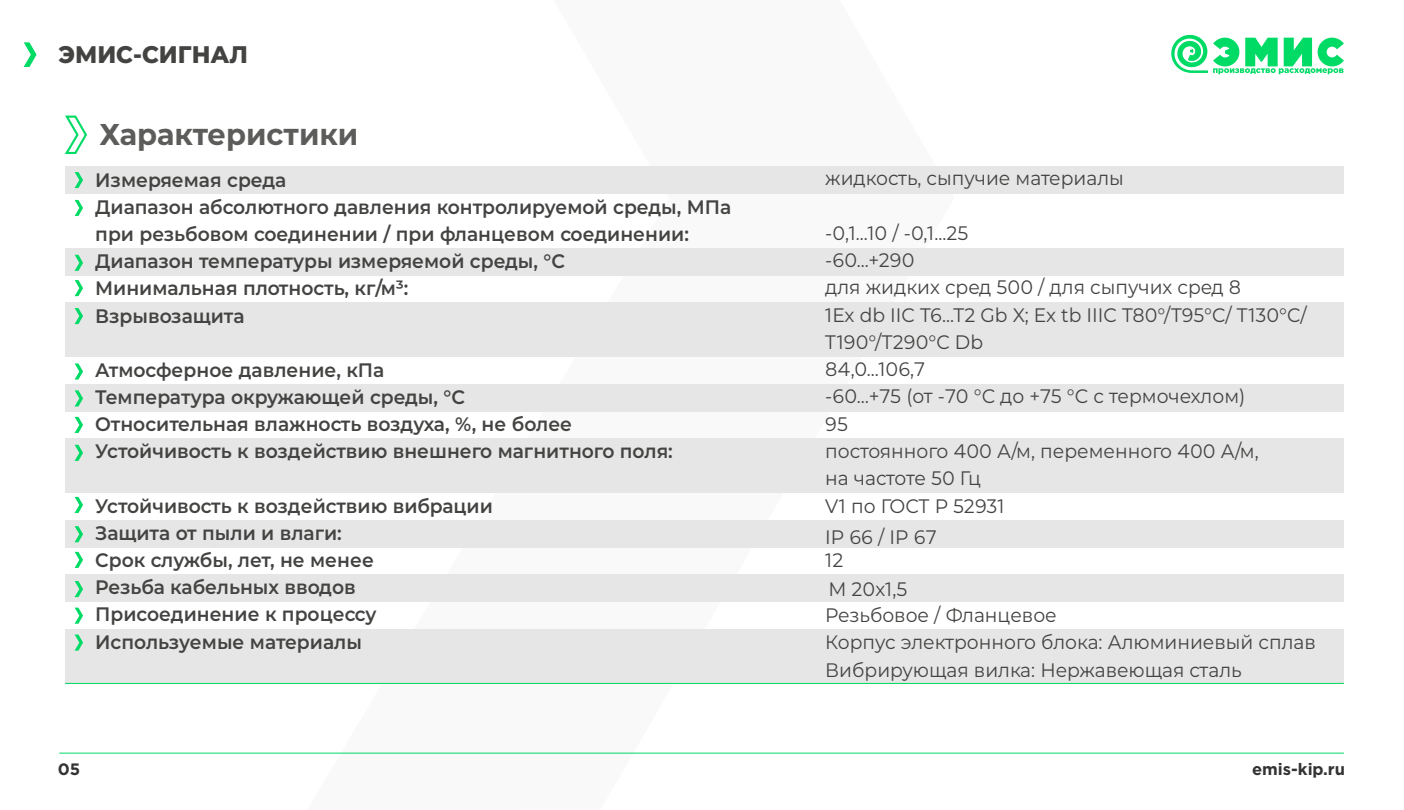
<style>
.page{position:relative;width:1404px;height:810px;background:#fff}
.page>*{position:absolute;margin:0;border:0;box-sizing:border-box;transform-origin:0 0}
.t1{font:700 30px "RD.Montserrat";color:#5c5c5b}
.t2{font:800 24px "RD.Montserrat";color:#434342}
.t3{font:600 19.5px/27.2px "RD.Montserrat";color:#434342}
.t4{font:19.5px/27.3px "RD.Montserrat";color:#434342}
.t5{font:700 16.5px "Gotham Pro";color:#333}
</style>
<div class="page">
<svg style="left:307px;top:166px;width:647px;height:587px"></svg>
<div style="left:65px;top:167px;width:1278px;height:27px;background:#e6e6e6"></div>
<div style="left:65px;top:303px;width:1278px;height:54px;background:#e6e6e6"></div>
<div style="left:65px;top:248px;width:1278px;height:28px;background:#e6e6e6"></div>
<div style="left:65px;top:384px;width:1278px;height:28px;background:#e6e6e6"></div>
<div style="left:65px;top:439px;width:1278px;height:54px;background:#e6e6e6"></div>
<div style="left:65px;top:520px;width:1278px;height:27px;background:#e6e6e6"></div>
<div style="left:65px;top:575px;width:1278px;height:27px;background:#e6e6e6"></div>
<div style="left:65px;top:629px;width:1278px;height:54px;background:#e6e6e6"></div>
<svg style="left:1171px;top:35px;width:172px;height:39px"></svg>
<hr style="left:59px;top:753px;width:1284px;height:1px;background:#00db66">
<svg style="left:24px;top:42px;width:13px;height:25px"></svg>
<svg style="left:75px;top:172px;width:8px;height:16px"></svg>
<svg style="left:75px;top:200px;width:8px;height:16px"></svg>
<svg style="left:75px;top:255px;width:8px;height:16px"></svg>
<svg style="left:75px;top:280px;width:8px;height:16px"></svg>
<svg style="left:75px;top:308px;width:8px;height:16px"></svg>
<svg style="left:75px;top:363px;width:8px;height:17px"></svg>
<svg style="left:75px;top:390px;width:8px;height:16px"></svg>
<svg style="left:75px;top:445px;width:8px;height:16px"></svg>
<svg style="left:75px;top:497px;width:8px;height:16px"></svg>
<svg style="left:75px;top:552px;width:8px;height:16px"></svg>
<svg style="left:75px;top:608px;width:8px;height:16px"></svg>
<hr style="left:65px;top:683px;width:1278px;height:1px;background:#00db66">
<svg style="left:75px;top:417px;width:8px;height:16px"></svg>
<svg style="left:75px;top:526px;width:8px;height:16px"></svg>
<svg style="left:75px;top:581px;width:8px;height:16px"></svg>
<svg style="left:75px;top:635px;width:8px;height:16px"></svg>
<svg style="left:65px;top:115px;width:22px;height:39px"></svg>
<p class="t2" style="left:59px;top:40px;width:191px">ЭМИС-СИГНАЛ</p>
<h1 class="t1" style="left:100px;top:116px;width:260px">Характеристики</h1>
<p class="t3" style="left:95px;top:166px;width:637px">Измеряемая среда<br>Диапазон абсолютного давления контролируемой среды, МПа при резьбовом соединении / при фланцевом соединении:<br>Диапазон температуры измеряемой среды, °С<br>Минимальная плотность, кг/м³:<br>Взрывозащита</p>
<p class="t3" style="left:95px;top:356px;width:579px">Атмосферное давление, кПа<br>Температура окружающей среды, °С<br>Относительная влажность воздуха, %, не более Устойчивость к воздействию внешнего магнитного поля:</p>
<p class="t3" style="left:95px;top:492px;width:399px">Устойчивость к воздействию вибрации<br>Защита от пыли и влаги:<br>Срок службы, лет, не менее<br>Резьба кабельных вводов<br>Присоединение к процессу<br>Используемые материалы</p>
<p class="t4" style="left:825px;top:164px;width:300px">жидкость, сыпучие материалы</p>
<p class="t4" style="left:825px;top:219px;width:483px">-0,1...10 / -0,1...25<br>-60...+290<br>для жидких сред 500 / для сыпучих сред 8<br>1Ex db IIC T6...T2 Gb X; Ex tb IIIC T80°/T95°C/ T130°C/<br>T190°/T290°C Db<br>84,0...106,7<br>-60…+75 (от -70 °С до +75 °С с термочехлом)<br>95<br>постоянного 400 А/м, переменного 400 А/м,<br>на частоте 50 Гц<br>V1 по ГОСТ Р 52931</p>
<p class="t4" style="left:825px;top:525px;width:113px;line-height:23.7px">IP 66 / IP 67<br>12</p>
<p class="t4" style="left:825px;top:576px;width:492px;line-height:26.7px">М 20х1,5<br>Резьбовое / Фланцевое<br>Корпус электронного блока: Алюминиевый сплав<br>Вибрирующая вилка: Нержавеющая сталь</p>
<p class="t5" style="left:58px;top:760px;width:24px">05</p>
<p class="t5" style="left:1251px;top:763px;width:94px">emis-kip.ru</p>
</div>
